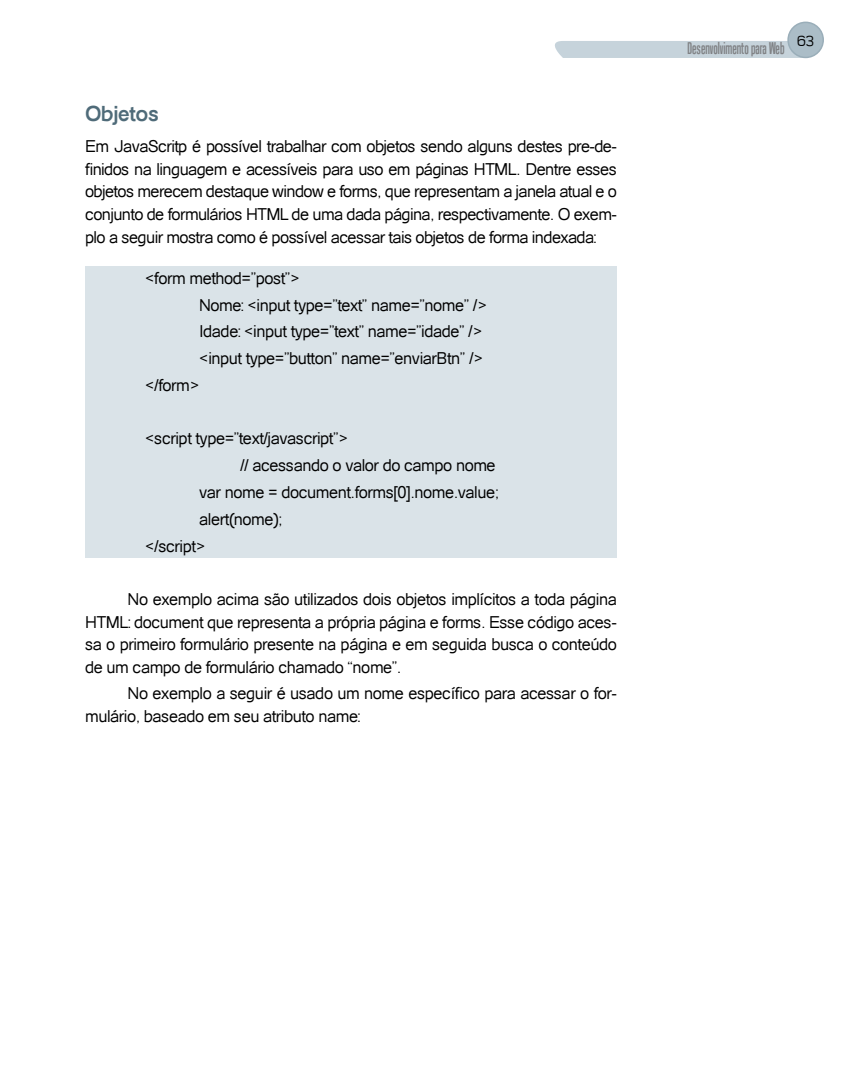
<style>
.page{position:relative;width:851px;height:1085px;background:#fff}
.page>*{position:absolute;margin:0;border:0;box-sizing:border-box;transform-origin:0 0}
.t1{font:700 21px "Catriel";letter-spacing:-.03em;color:#4f6b79}
.t2{font:16.5px/22.5px "Catriel";letter-spacing:-.03em;color:#000;text-align:justify}
.t3{font:16.5px "Tandelle";color:#808285}
.t4{font:300 16.5px "Teen";color:#000}
</style>
<div class="page">
<div style="left:555px;top:41px;width:246px;height:17px;background:#c6d3db"></div>
<div style="left:788px;top:22px;width:35px;height:35px;background:#abbdc7;border-radius:50%"></div>
<div style="left:787px;top:22px;width:36px;height:36px;border:2px solid #9aaeb9;border-radius:50%"></div>
<div style="left:85px;top:266px;width:532px;height:291px;background:#dae3e8"></div>
<p class="t1" style="left:85px;top:102px;width:76px">Objetos</p>
<p class="t2" style="left:85px;top:135px;width:533px">Em JavaScritp é possível trabalhar com objetos sendo alguns destes pre-de&shy;finidos na linguagem e acessíveis para uso em páginas HTML. Dentre esses objetos merecem destaque window e forms, que representam a janela atual e o conjunto de formulários HTML de uma dada página, respectivamente. O exem&shy;plo a seguir mostra como é possível acessar tais objetos de forma indexada:</p>
<p class="t2" style="left:145px;top:267px;width:156px">&lt;form method=”post”&gt;</p>
<p class="t2" style="left:199px;top:293px;width:289px">Nome: &lt;input type=”text” name=”nome” /&gt;</p>
<p class="t2" style="left:199px;top:320px;width:284px">Idade: &lt;input type=”text” name=”idade” /&gt;</p>
<p class="t2" style="left:199px;top:347px;width:285px">&lt;input type=”button” name=”enviarBtn” /&gt;</p>
<p class="t2" style="left:145px;top:374px;width:55px">&lt;/form&gt;</p>
<p class="t2" style="left:145px;top:427px;width:204px">&lt;script type=”text/javascript”&gt;</p>
<p class="t2" style="left:240px;top:454px;width:257px">// acessando o valor do campo nome</p>
<p class="t2" style="left:199px;top:481px;width:302px">var nome = document.forms[0].nome.value;</p>
<p class="t2" style="left:199px;top:507px;width:85px">alert(nome);</p>
<p class="t2" style="left:145px;top:534px;width:61px">&lt;/script&gt;</p>
<p class="t2" style="left:85px;top:588px;width:533px;text-indent:43px">No exemplo acima são utilizados dois objetos implícitos a toda página HTML: document que representa a própria página e forms. Esse código aces&shy;sa o primeiro formulário presente na página e em seguida busca o conteúdo de um campo de formulário chamado “nome”.</p>
<p class="t2" style="left:85px;top:682px;width:533px;text-indent:43px">No exemplo a seguir é usado um nome específico para acessar o for&shy;mulário, baseado em seu atributo name:</p>
<p class="t3" style="left:687px;top:39px;width:99px">Desenvolvimento para Web</p>
<p class="t4" style="left:797px;top:32px;width:18px">63</p>
</div>
